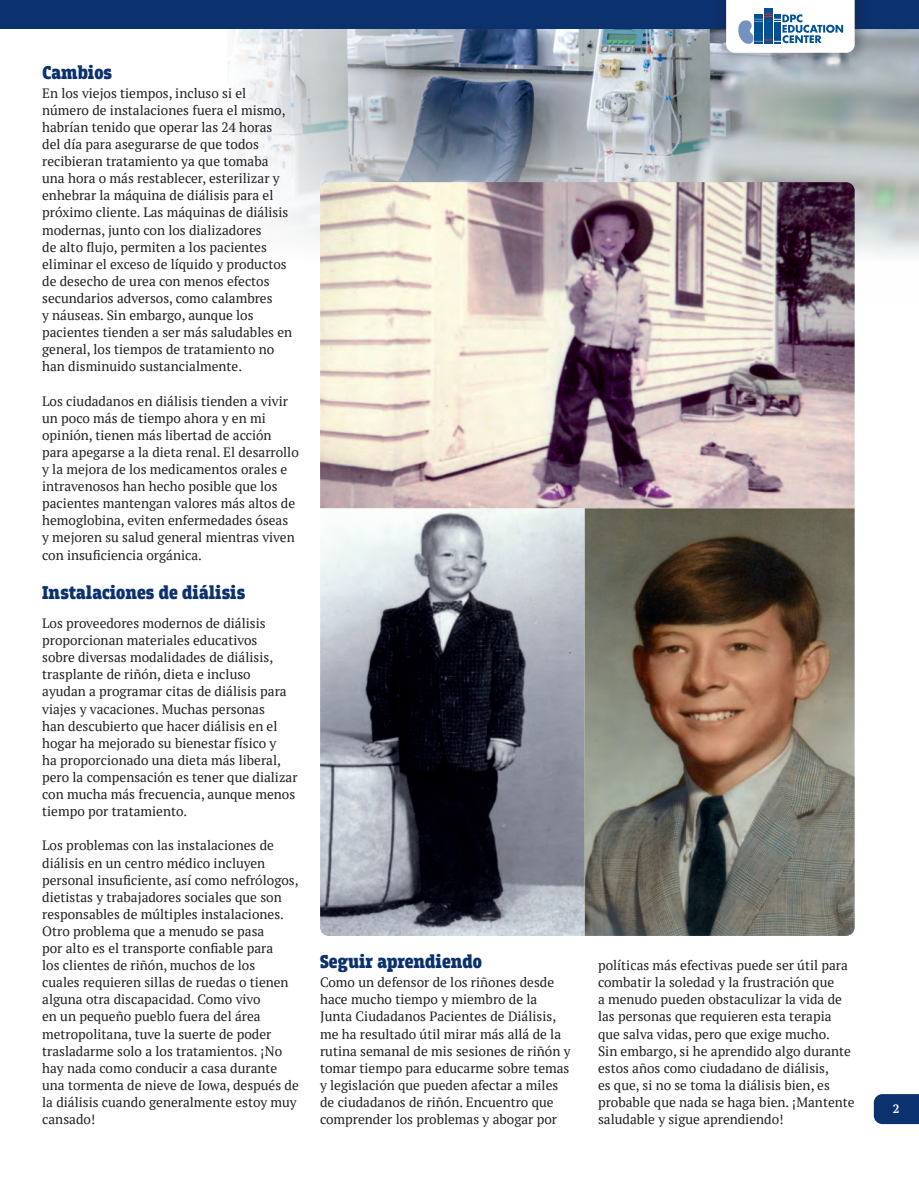
<style>
.page{position:relative;width:919px;height:1189px;background:#fff}
.page>*{position:absolute;margin:0;border:0;box-sizing:border-box;transform-origin:0 0}
.Medjunaslov{font:900 19.5px "Breakers Slab";color:#0b316e}
.t1{font:13.5px/17.1px "PT Serif";color:#231f20}
.t2{font:700 12px "PT Serif";color:#fff}
</style>
<div class="page">
<img style="left:228px;top:29px;width:690px;height:271px">
<img style="left:320px;top:182px;width:534px;height:754px">
<div style="left:0;top:0;width:918px;height:29px;background:#0b316e"></div>
<div style="left:713px;top:0;width:155px;height:67px;background:#231f20;opacity:.3"></div>
<svg style="left:725px;top:0;width:129px;height:53px"></svg>
<p class="Medjunaslov" style="left:42px;top:61px;width:71px">Cambios</p>
<p class="t1" style="left:42px;top:84px;width:251px">En los viejos tiempos, incluso si el número de instalaciones fuera el mismo, habrían tenido que operar las 24 horas del día para asegurarse de que todos recibieran tratamiento ya que tomaba una hora o más restablecer, esterilizar y enhebrar la máquina de diálisis para el próximo cliente. Las máquinas de diálisis modernas, junto con los dializadores<br>de alto flujo, permiten a los pacientes eliminar el exceso de líquido y productos de desecho de urea con menos efectos secundarios adversos, como calambres<br>y náuseas. Sin embargo, aunque los pacientes tienden a ser más saludables en general, los tiempos de tratamiento no han disminuido sustancialmente.</p>
<p class="t1" style="left:42px;top:392px;width:258px">Los ciudadanos en diálisis tienden a vivir un poco más de tiempo ahora y en mi opinión, tienen más libertad de acción para apegarse a la dieta renal. El desarrollo y la mejora de los medicamentos orales e intravenosos han hecho posible que los pacientes mantengan valores más altos de hemoglobina, eviten enfermedades óseas<br>y mejoren su salud general mientras viven con insuficiencia orgánica.</p>
<p class="Medjunaslov" style="left:42px;top:581px;width:204px">Instalaciones de diálisis</p>
<p class="t1" style="left:42px;top:614px;width:257px">Los proveedores modernos de diálisis proporcionan materiales educativos<br>sobre diversas modalidades de diálisis, trasplante de riñón, dieta e incluso ayudan a programar citas de diálisis para viajes y vacaciones. Muchas personas<br>han descubierto que hacer diálisis en el hogar ha mejorado su bienestar físico y<br>ha proporcionado una dieta más liberal, pero la compensación es tener que dializar con mucha más frecuencia, aunque menos tiempo por tratamiento.</p>
<p class="t1" style="left:42px;top:837px;width:258px">Los problemas con las instalaciones de diálisis en un centro médico incluyen personal insuficiente, así como nefrólogos, dietistas y trabajadores sociales que son responsables de múltiples instalaciones.<br>Otro problema que a menudo se pasa<br>por alto es el transporte confiable para<br>los clientes de riñón, muchos de los<br>cuales requieren sillas de ruedas o tienen alguna otra discapacidad. Como vivo<br>en un pequeño pueblo fuera del área metropolitana, tuve la suerte de poder trasladarme solo a los tratamientos. ¡No hay nada como conducir a casa durante una tormenta de nieve de Iowa, después de la diálisis cuando generalmente estoy muy cansado!</p>
<p class="Medjunaslov" style="left:320px;top:950px;width:163px">Seguir aprendiendo</p>
<p class="t1" style="left:320px;top:974px;width:252px">Como un defensor de los riñones desde hace mucho tiempo y miembro de la Junta Ciudadanos Pacientes de Diálisis, me ha resultado útil mirar más allá de la rutina semanal de mis sesiones de riñón y tomar tiempo para educarme sobre temas y legislación que pueden afectar a miles de ciudadanos de riñón. Encuentro que comprender los problemas y abogar por</p>
<p class="t1" style="left:597px;top:956px;width:258px">políticas más efectivas puede ser útil para combatir la soledad y la frustración que<br>a menudo pueden obstaculizar la vida de las personas que requieren esta terapia que salva vidas, pero que exige mucho.<br>Sin embargo, si he aprendido algo durante estos años como ciudadano de diálisis,<br>es que, si no se toma la diálisis bien, es probable que nada se haga bien. ¡Mantente saludable y sigue aprendiendo!</p>
<p class="t2" style="left:892px;top:1101px;width:8px">2</p>
</div>
